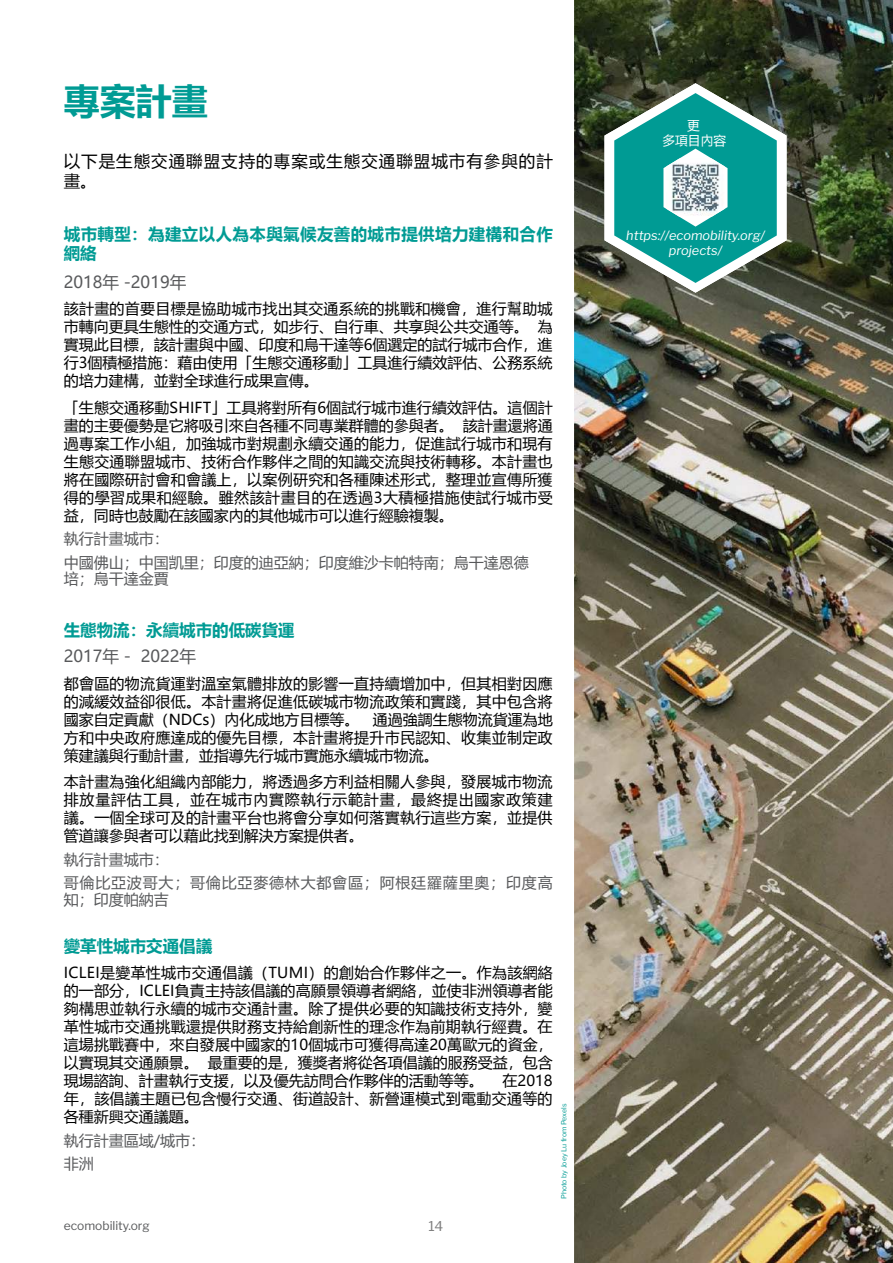
<style>
.page{position:relative;width:893px;height:1263px;background:#fff}
.page>*{position:absolute;margin:0;border:0;box-sizing:border-box;transform-origin:0 0}
.t1{font:700 36px "Microsoft Ya Hei";color:#009b94}
.t2{font:700 16.5px/19.8px "Microsoft Ya Hei";letter-spacing:.025em;color:#009b94}
.t3{font:16.5px/19.8px "Microsoft Ya Hei";letter-spacing:.06em;color:#000}
.t4{font:700 16.5px "Microsoft Ya Hei";color:#009b94}
.t5{font:16.5px "Microsoft Ya Hei";color:#58595b}
.t6{font:15px/18px "Microsoft Ya Hei";color:#000;text-align:justify}
.t7{font:15px/23.5px "Microsoft Ya Hei";color:#58595b}
.t8{font:15px/23.5px "Microsoft Ya Hei";letter-spacing:.055em;color:#58595b}
.t9{font:13.5px "Libre Franklin";color:#808080}
.t10{font:italic 12.75px/15.3px "Libre Franklin";color:#fff;text-align:center}
.t11{font:12.75px/15.3px "Microsoft Ya Hei";color:#fff;text-align:center}
.t12{font:12px "Libre Franklin";color:#58595b}
.t13{font:7.05px "Libre Franklin";color:#009b94}
</style>
<div class="page">
<img style="left:574px;top:0;width:319px;height:1263px">
<svg style="left:604px;top:83px;width:182px;height:210px"></svg>
<img style="left:666px;top:158px;width:59px;height:59px">
<h1 class="t1" style="left:64px;top:76px;width:145px">專案計畫</h1>
<p class="t3" style="left:64px;top:150px;width:491px">以下是生態交通聯盟支持的專案或生態交通聯盟城市有參與的計畫。</p>
<p class="t2" style="left:64px;top:223px;width:491px">城市轉型：為建立以人為本與氣候友善的城市提供培力建構和合作網絡</p>
<p class="t5" style="left:64px;top:271px;width:124px">2018年 -2019年</p>
<p class="t6" style="left:64px;top:299px;width:490px">該計畫的首要目標是協助城市找出其交通系統的挑戰和機會，進行幫助城市轉向更具生態性的交通方式，如步行、自行車、共享與公共交通等。 為實現此目標，該計畫與中國、印度和烏干達等6個選定的試行城市合作，進行3個積極措施：藉由使用「生態交通移動」工具進行績效評估、公務系統的培力建構，並對全球進行成果宣傳。</p>
<p class="t6" style="left:64px;top:398px;width:491px">「生態交通移動SHIFT」工具將對所有6個試行城市進行績效評估。這個計畫的主要優勢是它將吸引來自各種不同專業群體的參與者。 該計畫還將通過專案工作小組，加強城市對規劃永續交通的能力，促進試行城市和現有生態交通聯盟城市、技術合作夥伴之間的知識交流與技術轉移。本計畫也將在國際研討會和會議上，以案例研究和各種陳述形式，整理並宣傳所獲得的學習成果和經驗。雖然該計畫目的在透過3大積極措施使試行城市受益，同時也鼓勵在該國家內的其他城市可以進行經驗複製。</p>
<p class="t7" style="left:64px;top:527px;width:467px">執行計畫城市：<br>中國佛山；中国凯里；印度的迪亞納；印度維沙卡帕特南；烏干達恩德</p>
<p class="t7" style="left:64px;top:566px;width:107px">培；烏干達金賈</p>
<p class="t4" style="left:64px;top:618px;width:232px">生態物流：永續城市的低碳貨運</p>
<p class="t5" style="left:64px;top:645px;width:134px">2017年 - 2022年</p>
<p class="t6" style="left:64px;top:674px;width:490px">都會區的物流貨運對溫室氣體排放的影響一直持續增加中，但其相對因應的減緩效益卻很低。本計畫將促進低碳城市物流政策和實踐，其中包含將國家自定貢獻（NDCs）內化成地方目標等。 通過強調生態物流貨運為地方和中央政府應達成的優先目標，本計畫將提升市民認知、收集並制定政策建議與行動計畫，並指導先行城市實施永續城市物流。</p>
<p class="t6" style="left:64px;top:772px;width:490px">本計畫為強化組織內部能力，將透過多方利益相關人參與，發展城市物流排放量評估工具，並在城市內實際執行示範計畫，最終提出國家政策建議。一個全球可及的計畫平台也將會分享如何落實執行這些方案，並提供管道讓參與者可以藉此找到解決方案提供者。</p>
<p class="t8" style="left:64px;top:847px;width:490px">執行計畫城市：<br>哥倫比亞波哥大；哥倫比亞麥德林大都會區；阿根廷羅薩里奧；印度高</p>
<p class="t7" style="left:64px;top:887px;width:107px">知；印度帕納吉</p>
<p class="t4" style="left:64px;top:934px;width:150px">變革性城市交通倡議</p>
<p class="t6" style="left:64px;top:963px;width:491px">ICLEI是變革性城市交通倡議（TUMI）的創始合作夥伴之一。作為該網絡的一部分，ICLEI負責主持該倡議的高願景領導者網絡，並使非洲領導者能夠構思並執行永續的城市交通計畫。除了提供必要的知識技術支持外，變革性城市交通挑戰還提供財務支持給創新性的理念作為前期執行經費。在這場挑戰賽中，來自發展中國家的10個城市可獲得高達20萬歐元的資金，以實現其交通願景。 最重要的是，獲獎者將從各項倡議的服務受益，包含現場諮詢、計畫執行支援，以及優先訪問合作夥伴的活動等等。</p>
<p class="t6" style="left:64px;top:1071px;width:490px;text-indent:439px">在2018年，該倡議主題已包含慢行交通、街道設計、新營運模式到電動交通等的各種新興交通議題。</p>
<p class="t7" style="left:64px;top:1128px;width:143px">執行計畫區域/城市：非洲</p>
<p class="t13" style="left:559px;top:1199px;width:97px;rotate:-90deg">Photo by Joey Lu from Pexels</p>
<p class="t12" style="left:64px;top:1218px;width:87px">ecomobility.org</p>
<p class="t9" style="left:428px;top:1218px;width:17px">14</p>
<p class="t11" style="left:662px;top:118px;width:65px">更<br>多項目內容</p>
<p class="t10" style="left:626px;top:228px;width:140px">https://ecomobility.org/ projects/</p>
</div>
